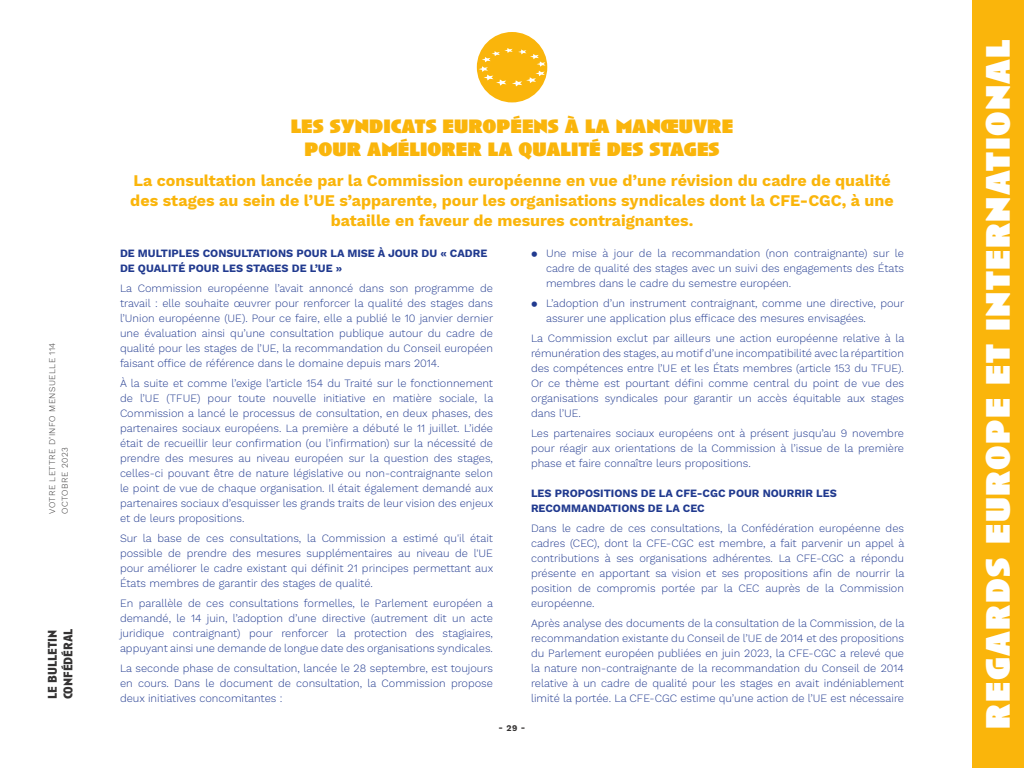
<style>
.page{position:relative;width:1024px;height:768px;background:#fff}
.page>*{position:absolute;margin:0;border:0;box-sizing:border-box;transform-origin:0 0}
.t1{font:900 35px "Anisette";letter-spacing:.04em;color:#fff}
.t2{font:900 20px/23px "Anisette";color:#fab50b;text-align:center}
.t3{font:700 16px/20px "Work Sans";color:#fab50b;text-align:center}
.t4{font:700 13px/15.6px "Anisette Pro";color:#353333}
.t5{font:300 11px/15px "Work Sans";color:#213a8f;text-align:justify}
.t6{font:700 11px/15px "Work Sans";color:#213a8f}
.t7{font:300 8.6px/12.7px "Work Sans";letter-spacing:.05em;color:#353333}
.t8{font:700 8.6px "Work Sans";color:#353333}
</style>
<div class="page">
<div style="left:477px;top:32px;width:70px;height:70px;background:#fab50b;border-radius:50%"></div>
<svg style="left:479px;top:48px;width:67px;height:38px"></svg>
<div style="left:972px;top:0;width:52px;height:768px;background:#fab50b"></div>
<p class="t7" style="left:46px;top:514px;width:173px;rotate:-90deg">VOTRE LETTRE D’INFO MENSUELLE 114<br>OCTOBRE 2023</p>
<p class="t4" style="left:44px;top:699px;width:72px;rotate:-90deg">le bulletin confédéral</p>
<h2 class="t2" style="left:291px;top:114px;width:444px">LES SYNDICATS EUROPÉENS À LA MANŒUVRE<br>POUR AMÉLIORER LA QUALITÉ DES STAGES</h2>
<p class="t3" style="left:130px;top:171px;width:765px">La consultation lancée par la Commission européenne en vue d’une révision du cadre de qualité des stages au sein de l’UE s’apparente, pour les organisations syndicales dont la CFE-CGC, à une bataille en faveur de mesures contraignantes.</p>
<p class="t6" style="left:120px;top:246px;width:369px">DE MULTIPLES CONSULTATIONS POUR LA MISE À JOUR DU « CADRE<br>DE QUALITÉ POUR LES STAGES DE L’UE »</p>
<p class="t5" style="left:120px;top:281px;width:375px">La Commission européenne l’avait annoncé dans son programme de travail : elle souhaite œuvrer pour renforcer la qualité des stages dans l’Union européenne (UE). Pour ce faire, elle a publié le 10 janvier dernier une évaluation ainsi qu’une consultation publique autour du cadre de qualité pour les stages de l’UE, la recommandation du Conseil européen faisant office de référence dans le domaine depuis mars 2014.</p>
<p class="t5" style="left:120px;top:376px;width:375px">À la suite et comme l’exige l’article 154 du Traité sur le fonctionnement de l’UE (TFUE) pour toute nouvelle initiative en matière sociale, la Commission a lancé le processus de consultation, en deux phases, des partenaires sociaux européens. La première a débuté le 11 juillet. L’idée était de recueillir leur confirmation (ou l’infirmation) sur la nécessité de prendre des mesures au niveau européen sur la question des stages, celles-ci pouvant être de nature législative ou non-contraignante selon le point de vue de chaque organisation. Il était également demandé aux partenaires sociaux d’esquisser les grands traits de leur vision des enjeux et de leurs propositions.</p>
<p class="t5" style="left:120px;top:531px;width:375px">Sur la base de ces consultations, la Commission a estimé qu'il était possible de prendre des mesures supplémentaires au niveau de l'UE pour améliorer le cadre existant qui définit 21 principes permettant aux États membres de garantir des stages de qualité.</p>
<p class="t5" style="left:120px;top:596px;width:375px">En parallèle de ces consultations formelles, le Parlement européen a demandé, le 14 juin, l’adoption d’une directive (autrement dit un acte juridique contraignant) pour renforcer la protection des stagiaires, appuyant ainsi une demande de longue date des organisations syndicales.</p>
<p class="t5" style="left:120px;top:661px;width:375px">La seconde phase de consultation, lancée le 28 septembre, est toujours en cours. Dans le document de consultation, la Commission propose deux initiatives concomitantes :</p>
<p class="t5" style="left:546px;top:246px;width:360px;text-indent:-15px">● Une mise à jour de la recommandation (non contraignante) sur le cadre de qualité des stages avec un suivi des engagements des États membres dans le cadre du semestre européen.</p>
<p class="t5" style="left:546px;top:296px;width:360px;text-indent:-15px">● L’adoption d’un instrument contraignant, comme une directive, pour assurer une application plus efficace des mesures envisagées.</p>
<p class="t5" style="left:531px;top:331px;width:375px">La Commission exclut par ailleurs une action européenne relative à la rémunération des stages, au motif d’une incompatibilité avec la répartition des compétences entre l’UE et les États membres (article 153 du TFUE).<br>Or ce thème est pourtant défini comme central du point de vue des organisations syndicales pour garantir un accès équitable aux stages dans l’UE.</p>
<p class="t5" style="left:531px;top:426px;width:375px">Les partenaires sociaux européens ont à présent jusqu’au 9 novembre pour réagir aux orientations de la Commission à l’issue de la première phase et faire connaître leurs propositions.</p>
<p class="t6" style="left:531px;top:487px;width:307px">LES PROPOSITIONS DE LA CFE-CGC POUR NOURRIR LES<br>RECOMMANDATIONS DE LA CEC</p>
<p class="t5" style="left:531px;top:521px;width:375px">Dans le cadre de ces consultations, la Confédération européenne des cadres (CEC), dont la CFE-CGC est membre, a fait parvenir un appel à contributions à ses organisations adhérentes. La CFE-CGC a répondu présente en apportant sa vision et ses propositions afin de nourrir la position de compromis portée par la CEC auprès de la Commission européenne.</p>
<p class="t5" style="left:531px;top:616px;width:375px">Après analyse des documents de la consultation de la Commission, de la recommandation existante du Conseil de l’UE de 2014 et des propositions du Parlement européen publiées en juin 2023, la CFE-CGC a relevé que la nature non-contraignante de la recommandation du Conseil de 2014 relative à un cadre de qualité pour les stages en avait indéniablement limité la portée. La CFE-CGC estime qu’une action de l’UE est nécessaire</p>
<p class="t8" style="left:499px;top:723px;width:28px">- 29 -</p>
<h1 class="t1" style="left:978px;top:729px;width:691px;rotate:-90deg">REGARDS EUROPE ET INTERNATIONAL</h1>
</div>
